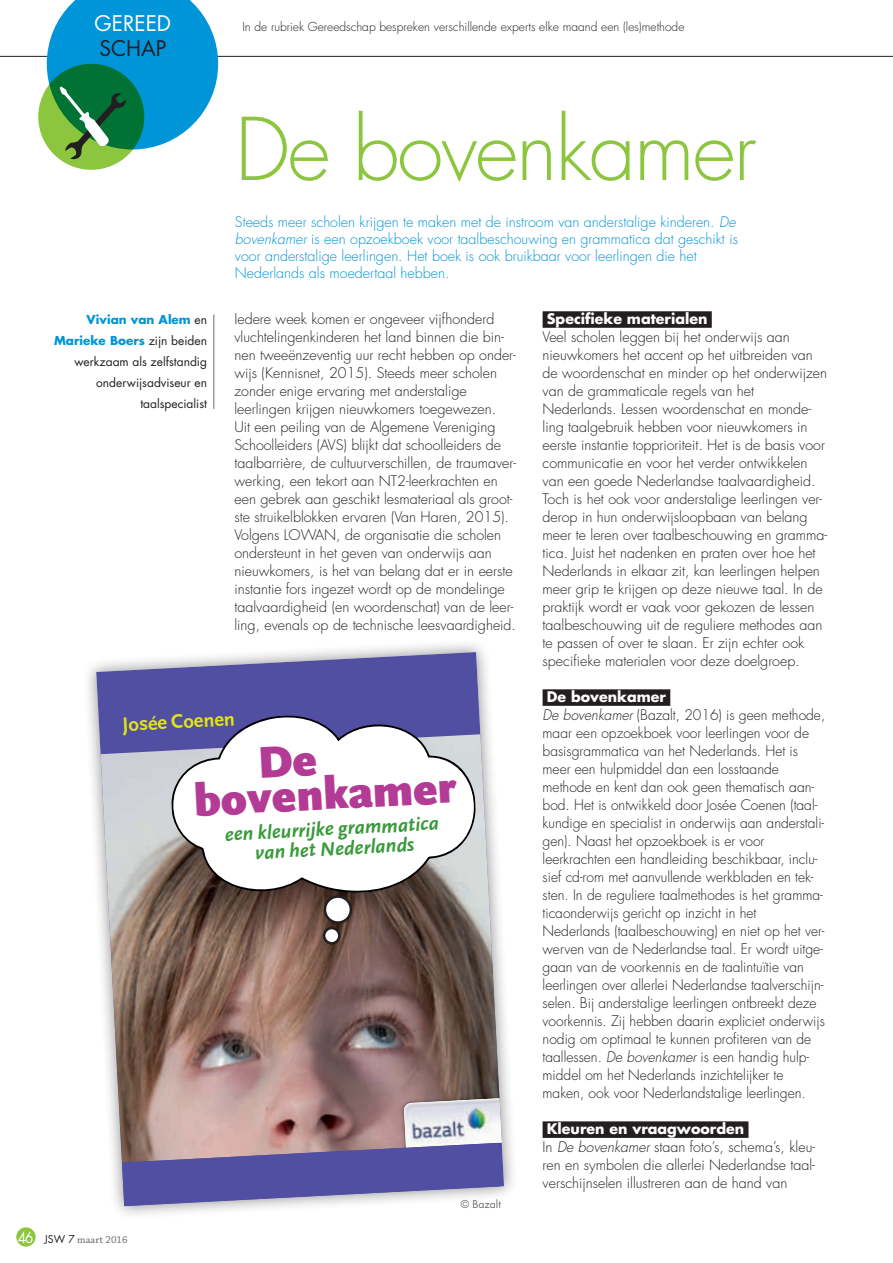
<style>
.page{position:relative;width:893px;height:1263px;background:#fff}
.page>*{position:absolute;margin:0;border:0;box-sizing:border-box;transform-origin:0 0}
.t1{font:300 84px "Futura Std";letter-spacing:-.025em;color:#8bc63e}
.t2{font:900 46.35px/35.1px "Scala Sans";color:#b33b96}
.t3{font:21px "Futura Std";color:#fff}
.t4{font:21px "Futura Std";color:#231f20}
.t5{font:700 20.25px "Scala Sans";color:#e2e318}
.t6{font:italic 700 20.1px/20.1px "Scala Sans";color:#3a9a3b;text-align:center}
.t7{font:300 14.25px/18px "Futura Std";color:#231f20}
.t8{font:300 14.25px/17.2px "Futura Std";color:#0095d9}
.t9{font:700 14.25px "Futura Std";color:#fff}
.t10{font:12px/21px "Futura Std";color:#231f20;text-align:right}
.t11{font:300 12px "Futura Std";color:#231f20}
.t12{font:10.5px "Chaparral Pro";color:#636366}
.t13{font:10.5px "Futura Std";color:#6c6d70}
.s1{font-style:italic}
.s2{font-weight:700;color:#0095d9}
.s3{font-weight:700;color:#fff}
.s4{font-family:"Futura Std";font-size:15px;color:#fff}
.s5{font-family:"Futura Std";color:#231f20}
</style>
<div class="page">
<hr style="left:0;top:56px;width:893px;height:1px;background:#231f20">
<div style="left:543px;top:311px;width:169px;height:17px;background:#231f20"></div>
<div style="left:543px;top:689px;width:127px;height:17px;background:#231f20"></div>
<div style="left:543px;top:1121px;width:205px;height:17px;background:#231f20"></div>
<div style="left:38px;top:64px;width:106px;height:106px;background:#8bc63e;border-radius:50%"></div>
<svg style="left:47px;top:0;width:171px;height:159px"></svg>
<hr style="left:213px;top:315px;width:1px;height:94px;background:#6c6d70">
<div style="left:82px;top:638px;width:436px;height:582px;background:#231f20;opacity:.5"></div>
<svg style="left:96px;top:652px;width:408px;height:554px;fill:#504fa1"></svg>
<img style="left:101px;top:734px;width:401px;height:364px">
<img style="left:398px;top:1093px;width:104px;height:5px">
<svg style="left:167px;top:706px;width:313px;height:196px;background:#5a5179"></svg>
<svg style="left:168px;top:715px;width:312px;height:179px"></svg>
<svg style="left:323px;top:895px;width:29px;height:50px"></svg>
<svg style="left:481px;top:653px;width:14px;height:1px"></svg>
<svg style="left:99px;top:1098px;width:403px;height:108px;background:#988ba9"></svg>
<div style="left:16px;top:1227px;width:20px;height:20px;background:#8bc63e;border-radius:50%"></div>
<h3 class="t3" style="left:95px;top:10px;width:78px">GEREED</h3>
<h3 class="t4" style="left:99px;top:35px;width:69px">SCHAP</h3>
<p class="t11" style="left:242px;top:19px;width:444px">In de rubriek Gereedschap bespreken verschillende experts elke maand een (les)methode</p>
<h1 class="t1" style="left:235px;top:98px;width:523px">De bovenkamer</h1>
<p class="t8" style="left:235px;top:213px;width:505px">Steeds meer scholen krijgen te maken met de instroom van anderstalige kinderen. <span class="s1">De bovenkamer</span> is een opzoekboek voor taalbeschouwing en grammatica dat geschikt is voor anderstalige leerlingen. Het boek is ook bruikbaar voor leerlingen die het Nederlands als moedertaal hebben.</p>
<p class="t7" style="left:234px;top:310px;width:283px">Iedere week komen er ongeveer vijfhonderd vluchtelingenkinderen het land binnen die bin&shy;nen tweeënzeventig uur recht hebben op onder&shy;wijs (Kennisnet, 2015). Steeds meer scholen zonder enige ervaring met anderstalige leerlingen krijgen nieuwkomers toegewezen.<br>Uit een peiling van de Algemene Vereniging Schoolleiders (AVS) blijkt dat schoolleiders de taalbarrière, de cultuurverschillen, de traumaver&shy;werking, een tekort aan NT2-leerkrachten en een gebrek aan geschikt lesmateriaal als groot&shy;ste struikelblokken ervaren (Van Haren, 2015).<br>Volgens LOWAN, de organisatie die scholen ondersteunt in het geven van onderwijs aan nieuwkomers, is het van belang dat er in eerste instantie fors ingezet wordt op de mondelinge taalvaardigheid (en woordenschat) van de leer&shy;ling, evenals op de technische leesvaardigheid.</p>
<p class="t9" style="left:547px;top:309px;width:162px">Specifieke materialen</p>
<p class="t10" style="left:54px;top:310px;width:155px"><span class="s2">Vivian van Alem</span> en<br><span class="s2">Marieke Boers</span> zijn beiden werkzaam als zelfstandig onderwijsadviseur en taalspecialist</p>
<p class="t7" style="left:543px;top:328px;width:286px">Veel scholen leggen bij het onderwijs aan nieuwkomers het accent op het uitbreiden van de woordenschat en minder op het onderwijzen van de grammaticale regels van het Nederlands. Lessen woordenschat en monde&shy;ling taalgebruik hebben voor nieuwkomers in eerste instantie topprioriteit. Het is de basis voor communicatie en voor het verder ontwikkelen van een goede Nederlandse taalvaardigheid.<br>Toch is het ook voor anderstalige leerlingen ver&shy;derop in hun onderwijsloopbaan van belang meer te leren over taalbeschouwing en gramma&shy;tica. Juist het nadenken en praten over hoe het Nederlands in elkaar zit, kan leerlingen helpen meer grip te krijgen op deze nieuwe taal. In de praktijk wordt er vaak voor gekozen de lessen taalbeschouwing uit de reguliere methodes aan te passen of over te slaan. Er zijn echter ook specifieke materialen voor deze doelgroep.</p>
<p class="t7" style="left:543px;top:688px;width:284px"><span class="s3">De bovenkamer<br></span><span class="s1">De bovenkamer</span> (Bazalt, 2016) is geen methode, maar een opzoekboek voor leerlingen voor de basisgrammatica van het Nederlands. Het is meer een hulpmiddel dan een losstaande methode en kent dan ook geen thematisch aan&shy;bod. Het is ontwikkeld door Josée Coenen (taal&shy;kundige en specialist in onderwijs aan anderstali&shy;gen). Naast het opzoekboek is er voor leerkrachten een handleiding beschikbaar, inclu&shy;sief cd-rom met aanvullende werkbladen en tek&shy;sten. In de reguliere taalmethodes is het gramma&shy;ticaonderwijs gericht op inzicht in het Nederlands (taalbeschouwing) en niet op het ver&shy;werven van de Nederlandse taal. Er wordt uitge&shy;gaan van de voorkennis en de taalintuïtie van leerlingen over allerlei Nederlandse taalverschijn&shy;selen. Bij anderstalige leerlingen ontbreekt deze voorkennis. Zij hebben daarin expliciet onderwijs nodig om optimaal te kunnen profiteren van de taallessen. <span class="s1">De bovenkamer</span> is een handig hulp&shy;middel om het Nederlands inzichtelijker te maken, ook voor Nederlandstalige leerlingen.</p>
<p class="t7" style="left:543px;top:1120px;width:274px"><span class="s3">Kleuren en vraagwoorden<br></span>In <span class="s1">De bovenkamer</span> staan foto’s, schema’s, kleu&shy;ren en symbolen die allerlei Nederlandse taal&shy;verschijnselen illustreren aan de hand van</p>
<h3 class="t5" style="left:122px;top:713px;width:113px;rotate:-3deg">Josée Coenen</h3>
<h2 class="t2" style="left:191px;top:750px;width:269px;text-indent:66px;rotate:-3deg">De bovenkam er</h2>
<h3 class="t6" style="left:224px;top:825px;width:216px;rotate:-3deg">een kleurrijke gram m atica van het Nederlands</h3>
<p class="t12" style="left:18px;top:1234px;width:111px"><span class="s4">46</span> <span class="s5">JSW 7</span> maart 2016</p>
<p class="t13" style="left:461px;top:1197px;width:42px">© Bazalt</p>
</div>
